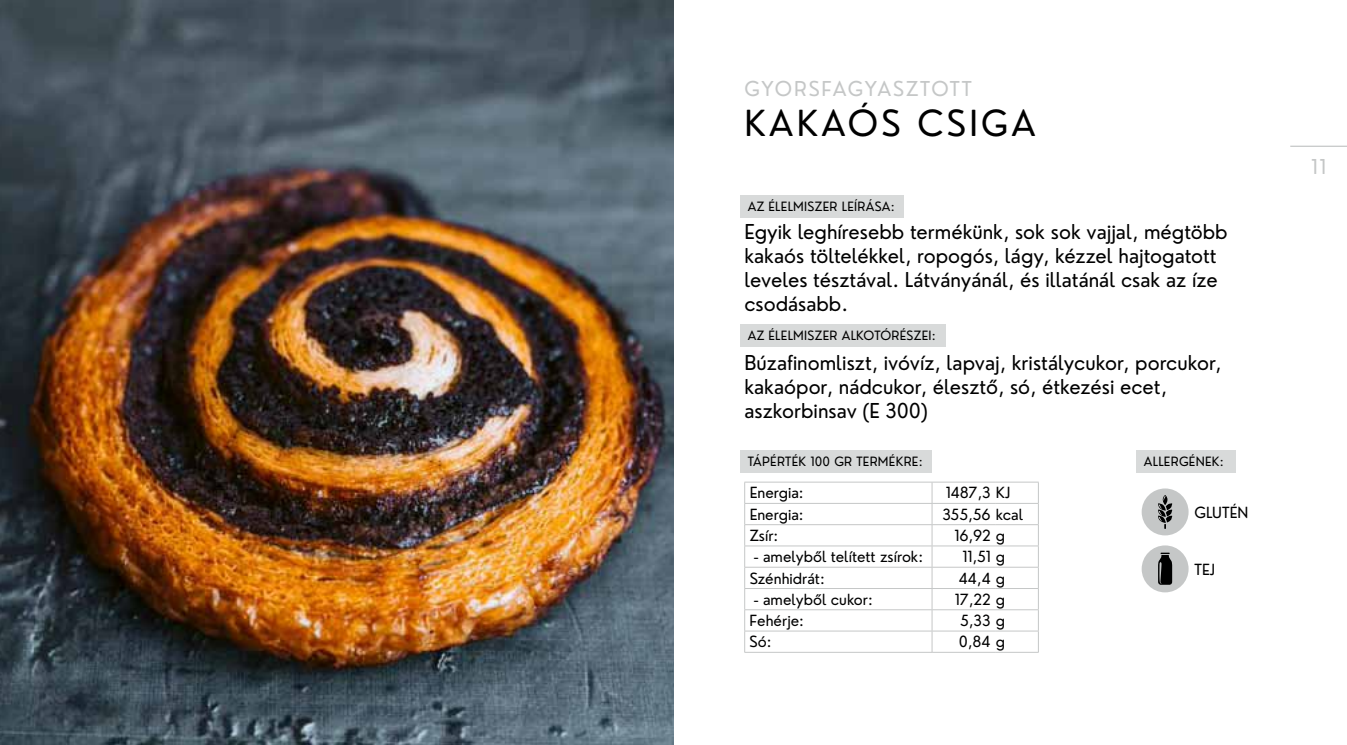
<style>
.page{position:relative;width:1347px;height:745px;background:#fff}
.page>*{position:absolute;margin:0;border:0;box-sizing:border-box;transform-origin:0 0}
.t1{font:35px "Nourd";letter-spacing:.095em;color:#000}
.t2{font:20px/24px "Nourd";color:#000}
.t3{font:20px "Nourd";letter-spacing:.095em;color:#c5c7c7}
.t4{font:15px "Nourd";color:#000}
.t5{font:12.5px "Nourd";letter-spacing:.025em;color:#000}
</style>
<div class="page">
<img style="left:0;top:0;width:673px;height:744px">
<hr style="left:1290px;top:145px;width:56px;height:2px;background:#c5c7c7">
<div style="left:740px;top:323px;width:206px;height:23px;background:#d8dada"></div>
<div style="left:1136px;top:450px;width:99px;height:22px;background:#d8dada"></div>
<div style="left:740px;top:450px;width:192px;height:22px;background:#d8dada"></div>
<div style="left:740px;top:195px;width:163px;height:22px;background:#d8dada"></div>
<hr style="left:744px;top:481px;width:188px;height:1px;background:#c5c7c7">
<hr style="left:932px;top:481px;width:63px;height:1px;background:#c5c7c7">
<hr style="left:995px;top:481px;width:43px;height:1px;background:#c5c7c7">
<hr style="left:744px;top:502px;width:188px;height:1px;background:#c5c7c7">
<hr style="left:932px;top:502px;width:63px;height:1px;background:#c5c7c7">
<hr style="left:995px;top:502px;width:43px;height:1px;background:#c5c7c7">
<hr style="left:744px;top:524px;width:188px;height:1px;background:#c5c7c7">
<hr style="left:932px;top:524px;width:63px;height:1px;background:#c5c7c7">
<hr style="left:995px;top:524px;width:43px;height:1px;background:#c5c7c7">
<hr style="left:744px;top:545px;width:188px;height:1px;background:#c5c7c7">
<hr style="left:932px;top:545px;width:63px;height:1px;background:#c5c7c7">
<hr style="left:995px;top:545px;width:43px;height:1px;background:#c5c7c7">
<hr style="left:744px;top:566px;width:188px;height:1px;background:#c5c7c7">
<hr style="left:932px;top:566px;width:63px;height:1px;background:#c5c7c7">
<hr style="left:995px;top:566px;width:43px;height:1px;background:#c5c7c7">
<hr style="left:744px;top:587px;width:188px;height:1px;background:#c5c7c7">
<hr style="left:932px;top:587px;width:63px;height:1px;background:#c5c7c7">
<hr style="left:995px;top:587px;width:43px;height:1px;background:#c5c7c7">
<hr style="left:744px;top:609px;width:188px;height:1px;background:#c5c7c7">
<hr style="left:932px;top:609px;width:63px;height:1px;background:#c5c7c7">
<hr style="left:995px;top:609px;width:43px;height:1px;background:#c5c7c7">
<hr style="left:744px;top:630px;width:188px;height:1px;background:#c5c7c7">
<svg style="left:744px;top:482px;width:1px;height:169px"></svg>
<hr style="left:932px;top:630px;width:63px;height:1px;background:#c5c7c7">
<svg style="left:931px;top:482px;width:1px;height:169px"></svg>
<hr style="left:995px;top:630px;width:43px;height:1px;background:#c5c7c7">
<svg style="left:1038px;top:482px;width:1px;height:169px"></svg>
<hr style="left:744px;top:651px;width:188px;height:1px;background:#c5c7c7">
<hr style="left:932px;top:651px;width:63px;height:1px;background:#c5c7c7">
<hr style="left:995px;top:651px;width:43px;height:1px;background:#c5c7c7">
<div style="left:1141px;top:488px;width:47px;height:47px;background:#c5c7c7;border-radius:50%"></div>
<svg style="left:1158px;top:495px;width:14px;height:33px"></svg>
<div style="left:1141px;top:545px;width:47px;height:47px;background:#c5c7c7;border-radius:50%"></div>
<svg style="left:1158px;top:552px;width:14px;height:32px"></svg>
<p class="t3" style="left:744px;top:77px;width:229px">gyorsfagyasztott</p>
<h1 class="t1" style="left:744px;top:102px;width:223px">KAKAÓS CSIG</h1>
<h1 class="t1" style="left:1011px;top:102px;width:26px">A</h1>
<p class="t5" style="left:747px;top:199px;width:148px">Az élelmiszer leírása:</p>
<p class="t2" style="left:744px;top:220px;width:485px">Egyik leghíresebb termékünk, sok sok vajjal, mégtöbb kakaós töltelékkel, ropogós, lágy, kézzel hajtogatott leveles tésztával. Látványánál, és illatánál csak az íze csodásabb.</p>
<p class="t5" style="left:747px;top:327px;width:190px">Az élelmiszer alkotórészei:</p>
<p class="t2" style="left:744px;top:350px;width:478px">Búzafinomliszt, ivóvíz, lapvaj, kristálycukor, porcukor, kakaópor, nádcukor, élesztő, só, étkezési ecet, aszkorbinsav (E 300)</p>
<p class="t5" style="left:747px;top:454px;width:176px">Tápérték 100 gr termékre:</p>
<p class="t5" style="left:1143px;top:454px;width:81px">Allergén EK:</p>
<p class="t4" style="left:749px;top:483px;width:56px">Energia:</p>
<p class="t4" style="left:946px;top:483px;width:66px">1487,3 KJ</p>
<p class="t4" style="left:749px;top:505px;width:56px">Energia:</p>
<p class="t4" style="left:942px;top:505px;width:82px">355,56 kcal</p>
<p class="t4" style="left:749px;top:526px;width:30px">Zsír:</p>
<p class="t4" style="left:954px;top:526px;width:52px">16,92 g</p>
<p class="t4" style="left:754px;top:547px;width:171px">- amelyből telített zsírok:</p>
<p class="t4" style="left:962px;top:547px;width:44px">11,51 g</p>
<p class="t4" style="left:749px;top:569px;width:77px">Szénhidrát:</p>
<p class="t4" style="left:958px;top:569px;width:48px">44,4 g</p>
<p class="t4" style="left:754px;top:590px;width:120px">- amelyből cukor:</p>
<p class="t4" style="left:954px;top:590px;width:52px">17,22 g</p>
<p class="t4" style="left:749px;top:611px;width:56px">Fehérje:</p>
<p class="t4" style="left:960px;top:611px;width:46px">5,33 g</p>
<p class="t4" style="left:749px;top:632px;width:24px">Só:</p>
<p class="t4" style="left:958px;top:632px;width:48px">0,84 g</p>
<p class="t4" style="left:1194px;top:503px;width:52px">Glutén</p>
<p class="t4" style="left:1194px;top:560px;width:8px">Tej</p>
<p class="t3" style="left:1311px;top:155px;width:17px">11</p>
</div>
